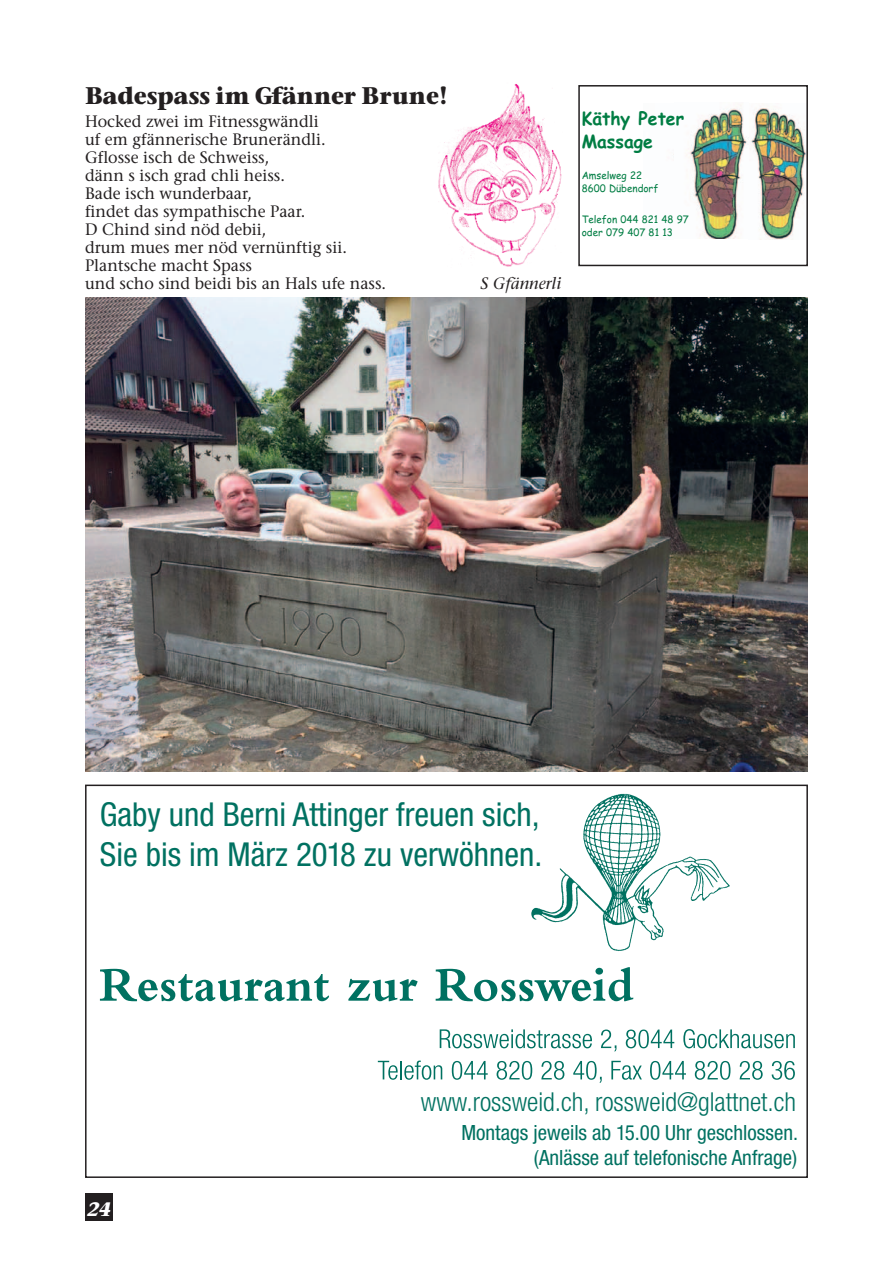
<style>
.page{position:relative;width:893px;height:1263px;background:#fff}
.page>*{position:absolute;margin:0;border:0;box-sizing:border-box;transform-origin:0 0}
.t1{font:condensed 33px/39.6px "Helvetica Neue LT Std";color:#007161}
.t2{font:300 condensed 26.1px "Helvetica Neue LT Std";color:#007161}
.t3{font:700 24px "Stone Serif ITC";color:#231f20}
.t4{font:condensed 21px/25.2px "Helvetica Neue LT Std";color:#007161;text-align:right}
.t5{font:italic 700 19.5px "Stone Serif LT";color:#fff}
.t6{font:700 18.3px/23.5px "Comic Sans MS";color:#007d43;scale:.96 1}
.t7{font:16.5px/18px "Stone Serif LT";color:#231f20}
.t8{font:italic 16.5px "Stone Serif LT";color:#231f20}
.t9{font:10.2px/13.5px "Comic Sans MS";color:#007d43;scale:.96 1}
</style>
<div class="page">
<div style="left:85px;top:1193px;width:28px;height:27px;background:#231f20"></div>
<img style="left:85px;top:297px;width:723px;height:475px">
<img style="left:438px;top:84px;width:124px;height:183px">
<svg style="left:440px;top:1029px;width:152px;height:19px"></svg>
<svg style="left:601px;top:1029px;width:15px;height:23px"></svg>
<svg style="left:626px;top:1029px;width:48px;height:19px"></svg>
<svg style="left:683px;top:1029px;width:112px;height:19px"></svg>
<svg style="left:378px;top:1060px;width:64px;height:20px"></svg>
<svg style="left:452px;top:1061px;width:36px;height:19px"></svg>
<svg style="left:497px;top:1061px;width:35px;height:19px"></svg>
<svg style="left:541px;top:1061px;width:23px;height:19px"></svg>
<svg style="left:573px;top:1061px;width:29px;height:22px"></svg>
<svg style="left:611px;top:1061px;width:31px;height:19px"></svg>
<svg style="left:650px;top:1061px;width:36px;height:19px"></svg>
<svg style="left:695px;top:1061px;width:35px;height:19px"></svg>
<svg style="left:740px;top:1061px;width:23px;height:19px"></svg>
<svg style="left:772px;top:1061px;width:23px;height:19px"></svg>
<svg style="left:100px;top:969px;width:229px;height:32px"></svg>
<svg style="left:348px;top:979px;width:70px;height:22px"></svg>
<svg style="left:436px;top:967px;width:197px;height:34px"></svg>
<img style="left:531px;top:793px;width:199px;height:158px">
<div style="left:85px;top:784px;width:723px;height:394px;border:2px solid #231f20"></div>
<img style="left:673px;top:105px;width:132px;height:135px">
<div style="left:578px;top:85px;width:230px;height:181px;border:2px solid #231f20"></div>
<h3 class="t3" style="left:85px;top:80px;width:364px">Badespass im Gfänner Brune!</h3>
<p class="t7" style="left:85px;top:112px;width:303px">Hocked zwei im Fitnessgwändli<br>uf em gfännerische Brunerändli.<br>Gflosse isch de Schweiss,<br>dänn s isch grad chli heiss.<br>Bade isch wunderbaar,<br>findet das sympathische Paar.<br>D Chind sind nöd debii,<br>drum mues mer nöd vernünftig sii.<br>Plantsche macht Spass<br>und scho sind beidi bis an Hals ufe nass.</p>
<p class="t8" style="left:481px;top:274px;width:82px">S Gfännerli</p>
<p class="t6" style="left:582px;top:106px;width:108px">Käthy Peter<br>Massage</p>
<p class="t9" style="left:582px;top:168px;width:81px">Amselweg 22<br>8600 Dübendorf</p>
<p class="t9" style="left:582px;top:212px;width:113px">Telefon 044 821 48 97 oder 079 407 81 13</p>
<h1 class="t1" style="left:100px;top:794px;width:444px">Gaby und Berni Attinger freuen sich,<br>Sie bis im März 2018 zu verwöhnen.</h1>
<h2 class="t2" style="left:421px;top:1087px;width:377px">www.rossweid.ch, rossweid@glattnet.ch</h2>
<p class="t5" style="left:87px;top:1197px;width:25px">24</p>
<p class="t4" style="left:461px;top:1119px;width:338px">Montags jeweils ab 15.00 Uhr geschlossen. (Anlässe auf telefonische Anfrage)</p>
</div>
